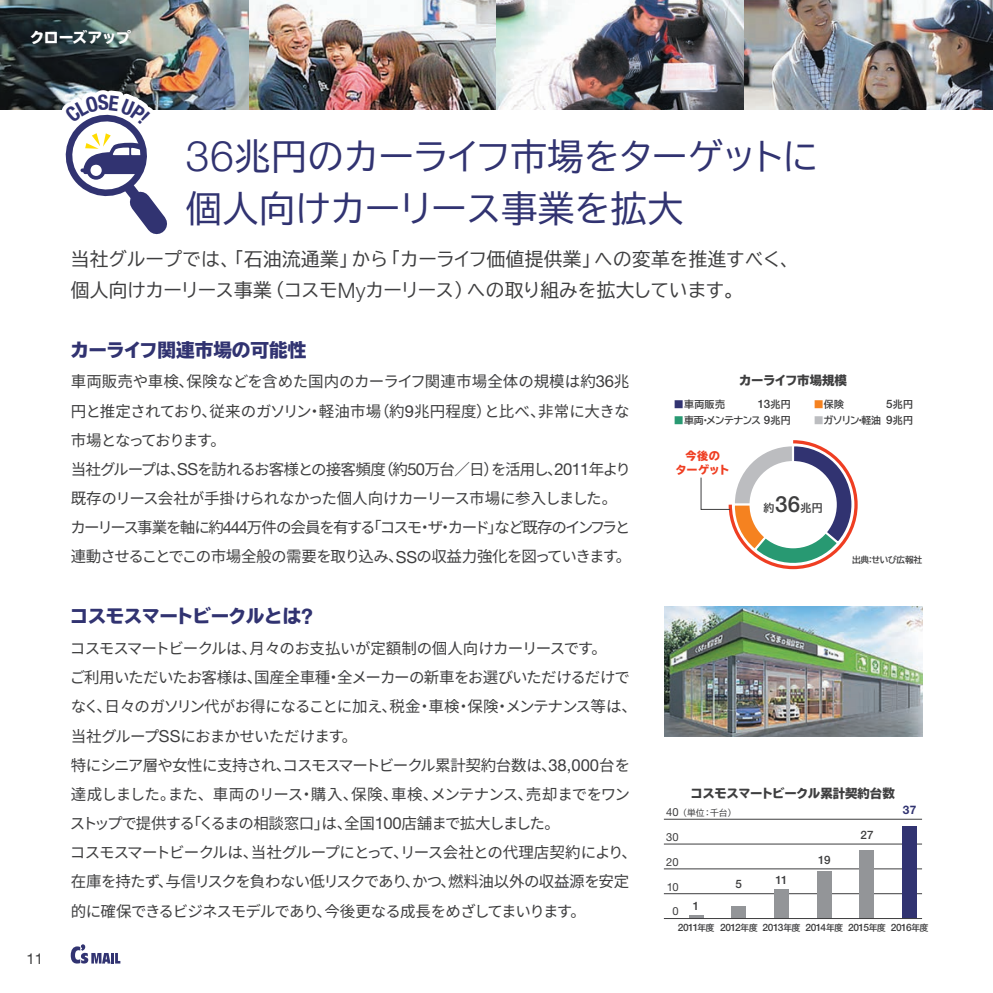
<style>
.page{position:relative;width:993px;height:993px;background:#fff}
.page>*{position:absolute;margin:0;border:0;box-sizing:border-box;transform-origin:0 0}
.t1{font:36.05px "TBUD Go Std";letter-spacing:-.02em;color:#313371}
.t2{font:18.55px "TBUD Go Std";letter-spacing:.01em;color:#3e3e3f}
.t3{font:18.55px "TBUD Go Std";letter-spacing:-.03em;color:#3e3e3f}
.t4{font:800 18.55px "TBUD Go Std";letter-spacing:-.03em;color:#313371}
.t5{font:800 18.55px "TBUD Go Std";color:#313371}
.a{font:15.58px/29.2px "Noto Sans CJ Kjp";letter-spacing:-.055em;color:#3e3e3f}
.a-2{font:15.58px/29.2px "Noto Sans CJ Kjp";letter-spacing:-.09em;color:#3e3e3f}
.t6{font:800 14.88px "TBUD Go Std";letter-spacing:-.045em;color:#fff}
.t7{font:14.88px "Helvetica Neue";color:#3e3e3f}
.t8{font:800 12.42px "TBUD Go Std";letter-spacing:-.03em;color:#3e3e3f}
.t9{font:700 11.72px "Helvetica Neue";color:#313371}
.t10{font:500 11.55px "Helvetica Neue";letter-spacing:-.04em;color:#3e3e3f}
.t11{font:11.2px "Helvetica Neue";letter-spacing:.015em;color:#3e3e3f}
.t12{font:800 11.2px "TBUD Go Std";letter-spacing:.01em;color:#ef3e22}
.t13{font:700 10.85px "TBUD Go Std";color:#3e3e3f}
.t14{font:500 10.15px "Helvetica Neue";letter-spacing:-.04em;color:#3e3e3f}
.t15{font:700 9.97px "TBUD Go Std";letter-spacing:-.04em;color:#3e3e3f}
.t16{font:700 9.97px "TBUD Go Std";letter-spacing:-.065em;color:#3e3e3f}
.t17{font:700 8.75px "TBUD Go Std";letter-spacing:-.025em;color:#3e3e3f}
.t18{font:8.75px "TBUD Go Std";color:#3e3e3f}
.s1{font-family:"Helvetica Neue";font-weight:300;font-size:42.52px}
.s2{font-family:"Helvetica Neue";font-weight:300;font-size:21.18px}
.s3{font-family:"Helvetica Neue";font-size:16.62px}
.s4{font-family:"Helvetica Neue";font-weight:700;font-size:21.18px}
.s5{color:#313371}
.s6{font-family:"TBUD Go Std";font-weight:700;font-size:9.97px}
.s7{color:#289972}
.s8{font-family:"Helvetica Neue";font-weight:500;font-size:11.55px}
.s9{color:#f58220}
.s10{color:#bcbdc0}
.s11{font-family:"Helvetica Neue";font-weight:500;font-size:22.4px}
.s12{font-family:"TBUD Go Std";font-weight:700;font-size:8.75px}
</style>
<div class="page">
<img style="left:0;top:0;width:992px;height:109px">
<svg style="left:700px;top:440px;width:158px;height:130px"></svg>
<img style="left:664px;top:606px;width:257px;height:129px">
<hr style="left:663px;top:893px;width:258px;height:1px;background:#3e3e3f">
<hr style="left:663px;top:868px;width:258px;height:1px;background:#3e3e3f">
<hr style="left:663px;top:843px;width:258px;height:1px;background:#3e3e3f">
<hr style="left:663px;top:818px;width:258px;height:1px;background:#3e3e3f">
<div style="left:901px;top:826px;width:15px;height:92px;background:#313371"></div>
<div style="left:859px;top:850px;width:15px;height:68px;background:#939598"></div>
<div style="left:816px;top:871px;width:15px;height:47px;background:#939598"></div>
<div style="left:773px;top:889px;width:15px;height:29px;background:#939598"></div>
<div style="left:731px;top:905px;width:15px;height:13px;background:#939598"></div>
<hr style="left:688px;top:915px;width:15px;height:3px;background:#939598">
<hr style="left:663px;top:917px;width:258px;height:1px;background:#3e3e3f">
<svg style="left:71px;top:944px;width:49px;height:19px"></svg>
<svg style="left:52px;top:85px;width:134px;height:150px"></svg>
<p class="t6" style="left:30px;top:29px;width:103px">クローズアップ</p>
<p class="t1" style="left:186px;top:127px;width:634px"><span class="s1">36</span>兆円のカーライフ市場をターゲットに</p>
<p class="t1" style="left:186px;top:179px;width:499px">個人向けカーリース事業を拡大</p>
<p class="t2" style="left:71px;top:244px;width:729px">当社グループでは、「石油流通業」から「カーライフ価値提供業」への変革を推進すべく、</p>
<p class="t3" style="left:71px;top:275px;width:673px">個人向けカーリース事業（コスモ<span class="s2">My</span>カーリース）への取り組みを拡大しています。</p>
<p class="t7" style="left:27px;top:949px;width:18px">11</p>
<p class="t5" style="left:71px;top:339px;width:237px">カーライフ関連市場の可能性</p>
<p class="a" style="left:71px;top:367px;width:560px;text-align:justify">車両販売や車検、保険などを含めた国内のカーライフ関連市場全体の規模は約<span class="s3">36</span>兆円と推定されており、従来のガソリン・軽油市場（約<span class="s3">9</span>兆円程度）と比べ、非常に大きな市場となっております。</p>
<p class="a" style="left:71px;top:454px;width:561px">当社グループは、<span class="s3">SS</span>を訪れるお客様との接客頻度（約<span class="s3">50</span>万台／日）を活用し、<span class="s3">2011</span>年より既存のリース会社が手掛けられなかった個人向けカーリース市場に参入しました。</p>
<p class="a-2" style="left:70px;top:513px;width:562px">カーリース事業を軸に約<span class="s3">444</span>万件の会員を有する「コスモ・ザ・カード」など既存のインフラと連動させることでこの市場全般の需要を取り込み、<span class="s3">SS</span>の収益力強化を図っていきます。</p>
<p class="t4" style="left:70px;top:606px;width:244px">コスモスマートビークルとは<span class="s4">?</span></p>
<p class="a" style="left:70px;top:634px;width:538px">コスモスマートビークルは、月々のお支払いが定額制の個人向けカーリースです。</p>
<p class="a" style="left:70px;top:663px;width:568px">ご利用いただいたお客様は、国産全車種・全メーカーの新車をお選びいただけるだけでなく、日々のガソリン代がお得になることに加え、税金・車検・保険・メンテナンス等は、当社グループ<span class="s3">SS</span>におまかせいただけます。</p>
<p class="a" style="left:70px;top:750px;width:561px;text-align:justify">特にシニア層や女性に支持され、コスモスマートビークル累計契約台数は、<span class="s3">38,000</span>台を達成しました。また、車両のリース・購入、保険、車検、メンテナンス、売却までをワンストップで提供する「くるまの相談窓口」は、全国<span class="s3">100</span>店舗まで拡大しました。</p>
<p class="a" style="left:70px;top:838px;width:568px">コスモスマートビークルは、当社グループにとって、リース会社との代理店契約により、在庫を持たず、与信リスクを負わない低リスクであり、かつ、燃料油以外の収益源を安定的に確保できるビジネスモデルであり、今後更なる成長をめざしてまいります。</p>
<p class="t8" style="left:739px;top:373px;width:109px">カーライフ市場規模</p>
<p class="t15" style="left:673px;top:396px;width:52px"><span class="s5">■</span>車両販売</p>
<p class="t10" style="left:757px;top:397px;width:34px">13<span class="s6">兆円</span></p>
<p class="t16" style="left:673px;top:412px;width:118px"><span class="s7">■</span>車両・メンテナンス <span class="s8">9</span>兆円</p>
<p class="t12" style="left:685px;top:449px;width:36px">今後の</p>
<p class="t12" style="left:675px;top:463px;width:56px">ターゲット</p>
<p class="t15" style="left:813px;top:396px;width:32px"><span class="s9">■</span>保険</p>
<p class="t15" style="left:885px;top:396px;width:28px"><span class="s8">5</span>兆円</p>
<p class="t15" style="left:813px;top:412px;width:101px"><span class="s10">■</span>ガソリン・軽油 <span class="s8">9</span>兆円</p>
<p class="t13" style="left:763px;top:499px;width:60px">約<span class="s11">36</span>兆円</p>
<p class="t17" style="left:851px;top:552px;width:72px">出典：せいび広報社</p>
<p class="t8" style="left:690px;top:786px;width:206px">コスモスマートビークル累計契約台数</p>
<p class="t18" style="left:678px;top:805px;width:59px">（単位：千台）</p>
<p class="t11" style="left:666px;top:805px;width:14px">40</p>
<p class="t11" style="left:666px;top:830px;width:14px">30</p>
<p class="t11" style="left:666px;top:854px;width:14px">20</p>
<p class="t11" style="left:666px;top:879px;width:14px">10</p>
<p class="t11" style="left:672px;top:904px;width:8px">0</p>
<p class="t10" style="left:860px;top:827px;width:15px">27</p>
<p class="t10" style="left:817px;top:852px;width:14px">19</p>
<p class="t10" style="left:775px;top:872px;width:14px">11</p>
<p class="t10" style="left:735px;top:876px;width:8px">5</p>
<p class="t10" style="left:692px;top:898px;width:8px">1</p>
<p class="t9" style="left:902px;top:802px;width:15px">37</p>
<p class="t14" style="left:677px;top:920px;width:38px">2011<span class="s12">年度</span></p>
<p class="t14" style="left:719px;top:920px;width:39px">2012<span class="s12">年度</span></p>
<p class="t14" style="left:762px;top:920px;width:39px">2013<span class="s12">年度</span></p>
<p class="t14" style="left:805px;top:920px;width:39px">2014<span class="s12">年度</span></p>
<p class="t14" style="left:847px;top:920px;width:39px">2015<span class="s12">年度</span></p>
<p class="t14" style="left:890px;top:920px;width:39px">2016<span class="s12">年度</span></p>
</div>
